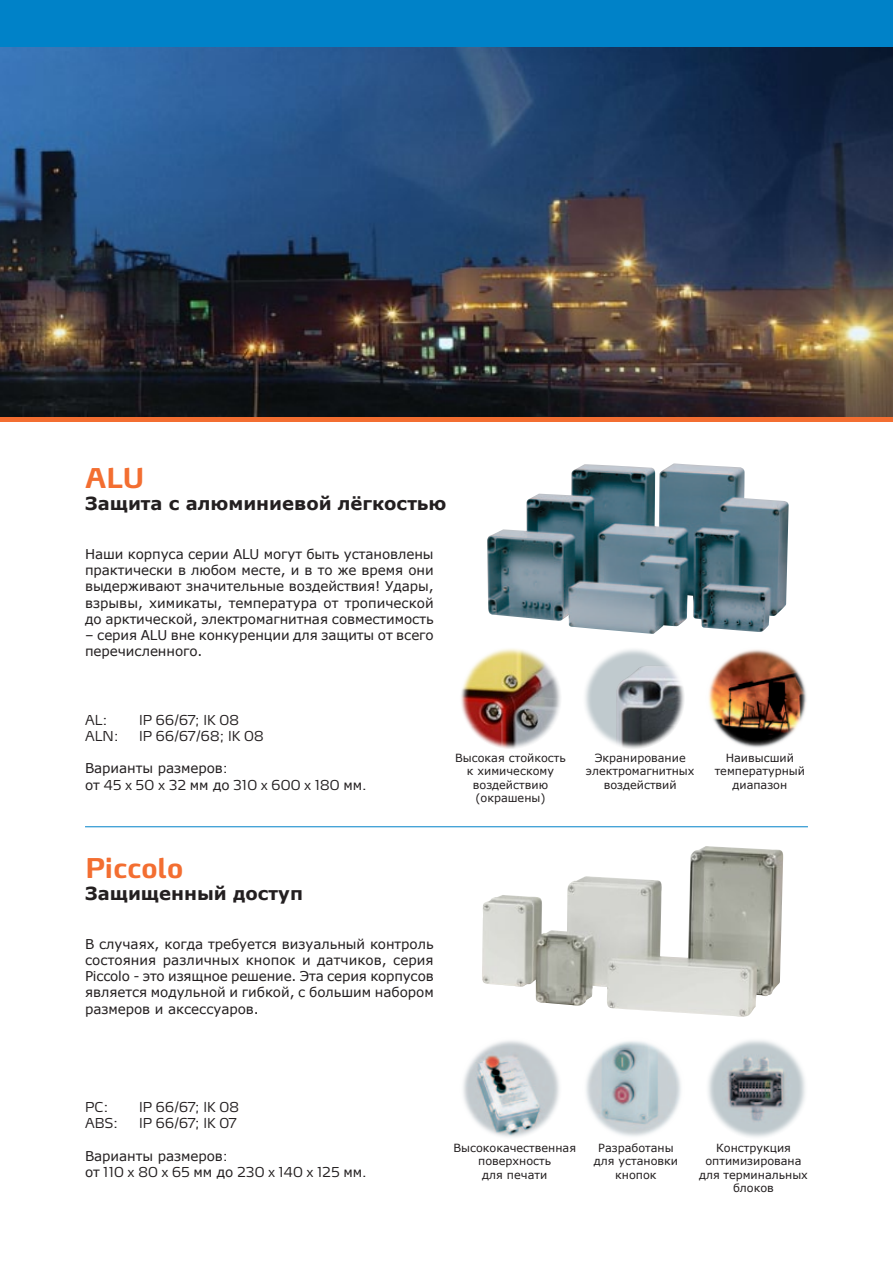
<style>
.page{position:relative;width:893px;height:1263px;background:#fff}
.page>*{position:absolute;margin:0;border:0;box-sizing:border-box;transform-origin:0 0}
.t1{font:700 27px "Max Pro";color:#f36e31}
.t2{font:700 18px "Verdana";color:#231f20}
.t3{font:13.5px/16.2px "Verdana";letter-spacing:-.005em;color:#231f20;text-align:justify}
.t4{font:300 13.5px "Max Pro";letter-spacing:.005em;color:#231f20}
.t5{font:11.25px/13.5px "Verdana";color:#231f20;text-align:center}
.s1{font-family:"Max Pro";font-weight:300}
.s2{font-family:"Verdana";font-weight:400}
</style>
<div class="page">
<svg style="left:463px;top:1040px;width:97px;height:97px"></svg>
<svg style="left:586px;top:1041px;width:95px;height:96px"></svg>
<svg style="left:708px;top:1040px;width:97px;height:97px"></svg>
<img style="left:461px;top:648px;width:100px;height:101px">
<svg style="left:585px;top:649px;width:99px;height:100px"></svg>
<img style="left:708px;top:649px;width:99px;height:99px">
<img style="left:0;top:47px;width:892px;height:370px">
<hr style="left:85px;top:826px;width:723px;height:1px;background:#0082c8">
<img style="left:482px;top:846px;width:301px;height:171px">
<div style="left:0;top:417px;width:892px;height:5px;background:#f36e31"></div>
<div style="left:0;top:0;width:893px;height:47px;background:#0082c8"></div>
<img style="left:487px;top:463px;width:302px;height:171px">
<h1 class="t1" style="left:85px;top:456px;width:61px">ALU</h1>
<h2 class="t2" style="left:85px;top:491px;width:363px">Защита с алюминиевой лёгкостью</h2>
<p class="t3" style="left:85px;top:546px;width:350px">Наши корпуса серии ALU могут быть установлены практически в любом месте, и в то же время они выдерживают значительные воздействия! Удары, взрывы, химикаты, температура от тропической до арктической, электромагнитная совместимость</p>
<p class="t3" style="left:85px;top:627px;width:350px">– серия ALU вне конкуренции для защиты от всего перечисленного.</p>
<p class="t4" style="left:85px;top:709px;width:24px">AL:</p>
<p class="t4" style="left:139px;top:709px;width:101px">IP 66/67; IK 08</p>
<p class="t4" style="left:85px;top:725px;width:35px">ALN:</p>
<p class="t4" style="left:139px;top:725px;width:126px">IP 66/67/68; IK 08</p>
<p class="t3" style="left:85px;top:760px;width:144px">Варианты размеров<span class="s1">:</span></p>
<p class="t4" style="left:85px;top:774px;width:283px"><span class="s2">от</span> 45 x 50 x 32 <span class="s2">мм до</span> 310 x 600 x 180 <span class="s2">мм</span>.</p>
<h1 class="t1" style="left:85px;top:845px;width:100px">Piccolo</h1>
<h2 class="t2" style="left:85px;top:880px;width:219px">Защищенный доступ</h2>
<p class="t3" style="left:85px;top:936px;width:350px">В случаях, когда требуется визуальный контроль состояния различных кнопок и датчиков, серия Piccolo - это изящное решение. Эта серия корпусов является модульной и гибкой, с большим набором размеров и аксессуаров.</p>
<p class="t5" style="left:455px;top:751px;width:112px">Высокая стойкость к химическому воздействию (окрашены)</p>
<p class="t5" style="left:586px;top:751px;width:110px">Экранирование электромагнитных воздействий</p>
<p class="t5" style="left:715px;top:751px;width:92px">Наивысший температурный диапазон</p>
<p class="t4" style="left:85px;top:1096px;width:25px">PC:</p>
<p class="t4" style="left:139px;top:1096px;width:101px">IP 66/67; IK 08</p>
<p class="t4" style="left:85px;top:1112px;width:35px">ABS:</p>
<p class="t4" style="left:139px;top:1112px;width:99px">IP 66/67; IK 07</p>
<p class="t3" style="left:85px;top:1147px;width:144px">Варианты размеров<span class="s1">:</span></p>
<p class="t4" style="left:85px;top:1161px;width:283px"><span class="s2">от</span> 110 x 80 x 65 <span class="s2">мм до</span> 230 x 140 x 125 <span class="s2">мм</span>.</p>
<p class="t5" style="left:453px;top:1141px;width:124px">Высококачественная поверхность<br>для печати</p>
<p class="t5" style="left:594px;top:1141px;width:86px">Разработаны для установки кнопок</p>
<p class="t5" style="left:699px;top:1141px;width:110px">Конструкция оптимизирована для терминальных блоков</p>
</div>
